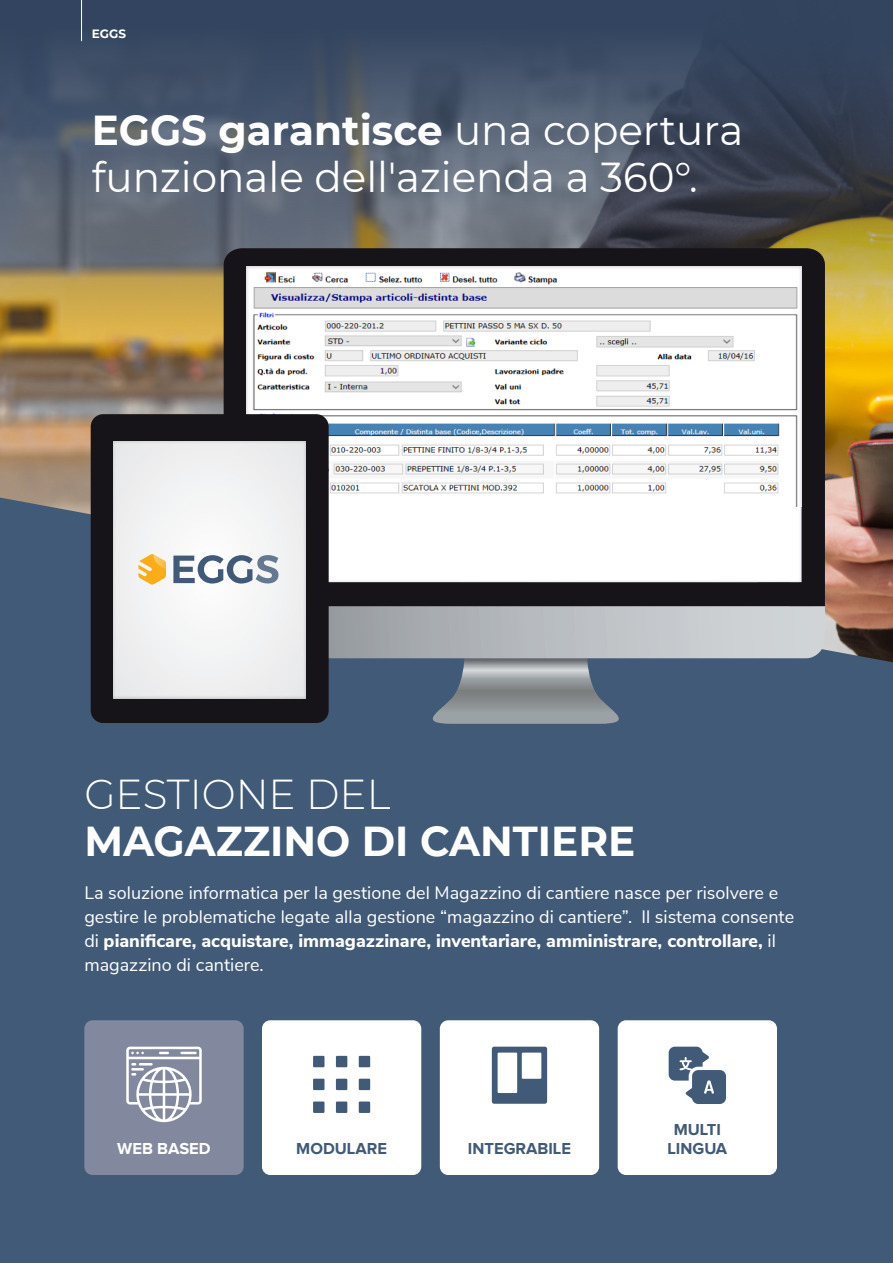
<style>
.page{position:relative;width:893px;height:1263px;background:#fff}
.page>*{position:absolute;margin:0;border:0;box-sizing:border-box;transform-origin:0 0}
.t1{font:700 41.7px "Montserrat";color:#fff}
.t2{font:41.7px "Montserrat";color:#fff}
.t3{font:300 41.7px "Montserrat";color:#fff}
.t4{font:18px/24px "Nunito Sans";color:#fff}
.t5{font:700 16.5px "Proxima Nova";color:#415a77}
.t6{font:700 16.5px "Proxima Nova";color:#fff}
.s1{font-weight:400}
.s2{font-weight:800}
</style>
<div class="page">
<img style="left:0;top:0;width:893px;height:497px">
<div style="left:0;top:497px;width:893px;height:766px;background:#415a77"></div>
<hr style="left:81px;top:0;width:1px;height:41px;background:#fff">
<div style="left:224px;top:248px;width:601px;height:358px;background:#161419"></div>
<svg style="left:224px;top:606px;width:601px;height:118px;background:#838f9d"></svg>
<div style="left:246px;top:265px;width:558px;height:318px;background:#000;opacity:.25"></div>
<div style="left:91px;top:414px;width:238px;height:309px;background:#161419"></div>
<div style="left:112px;top:439px;width:196px;height:260px;background:#f0f0f1"></div>
<svg style="left:138px;top:554px;width:28px;height:31px"></svg>
<svg style="left:173px;top:555px;width:105px;height:28px"></svg>
<div style="left:84px;top:1020px;width:160px;height:155px;background:#82899e;border-radius:8px"></div>
<div style="left:262px;top:1020px;width:159px;height:155px;background:#fff;border-radius:8px"></div>
<div style="left:618px;top:1020px;width:159px;height:155px;background:#fff;border-radius:8px"></div>
<div style="left:440px;top:1020px;width:159px;height:155px;background:#fff;border-radius:8px"></div>
<svg style="left:492px;top:1047px;width:55px;height:57px"></svg>
<svg style="left:313px;top:1056px;width:57px;height:57px"></svg>
<svg style="left:126px;top:1047px;width:76px;height:75px"></svg>
<svg style="left:669px;top:1047px;width:57px;height:57px"></svg>
<p class="t1" style="left:92px;top:100px;width:653px">EGGS garantisce <span class="s1">una copertura</span></p>
<p class="t2" style="left:92px;top:148px;width:607px">funzionale dell'azienda a 360°.</p>
<p class="t3" style="left:84px;top:766px;width:307px">GESTIONE DEL</p>
<p class="t1" style="left:84px;top:811px;width:552px">MAGAZZINO DI CANTIERE</p>
<p class="t4" style="left:84px;top:879px;width:711px">La soluzione informatica per la gestione del Magazzino di cantiere nasce per risolvere e gestire le problematiche legate alla gestione “magazzino di cantiere”. Il sistema consente di <span class="s2">pianificare, acquistare, immagazzinare, inventariare, amministrare, controllare,</span> il magazzino di cantiere.</p>
<p class="t6" style="left:117px;top:1141px;width:95px">WEB BASED</p>
<p class="t5" style="left:296px;top:1141px;width:92px">MODULARE</p>
<p class="t5" style="left:674px;top:1122px;width:49px">MULTI</p>
<p class="t5" style="left:468px;top:1141px;width:105px">INTEGRABILE</p>
<p class="t5" style="left:667px;top:1141px;width:61px">LINGUA</p>
</div>
